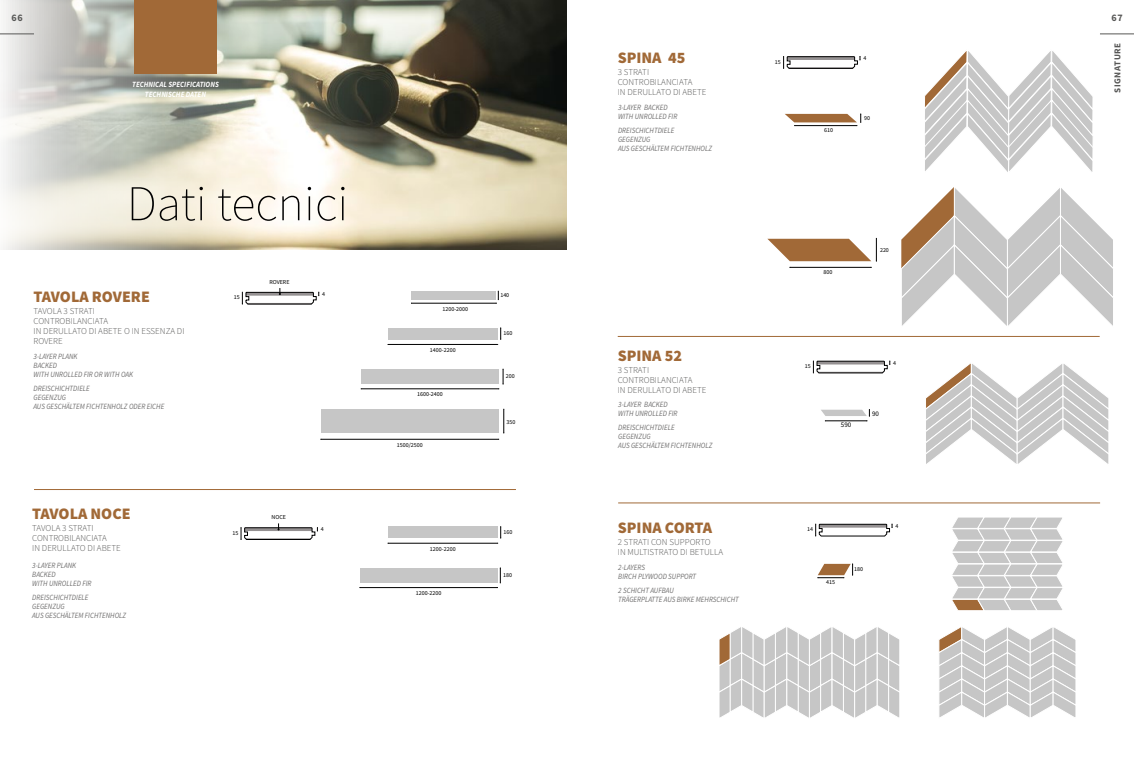
<style>
.page{position:relative;width:1134px;height:766px;background:#fff}
.page>*{position:absolute;margin:0;border:0;box-sizing:border-box;transform-origin:0 0}
.t1{font:200 50px "Source Sans Pro";color:#000}
.t2{font:900 16px "Source Sans Pro";color:#a16937}
.t3{font:700 10px "Source Sans Pro";color:#575756}
.t4{font:300 9px/10px "Source Sans Pro";color:#575756}
.t5{font:700 9px "Source Sans Pro";letter-spacing:.07em;color:#575756}
.t6{font:italic 8px/9px "Source Sans Pro";color:#706f6f;scale:.9 1}
.t7{font:italic 700 8px/9.5px "Source Sans Pro";color:#fff;text-align:center;scale:.9 1}
.t8{font:7px "Source Sans Pro";color:#000}
.t9{font:6px "Source Sans Pro";color:#000}
</style>
<div class="page">
<img style="left:0;top:0;width:567px;height:250px">
<div style="left:134px;top:0;width:82px;height:74px;background:#a16937"></div>
<hr style="left:411px;top:303px;width:85px;height:1px;background:#000">
<svg style="left:496px;top:291px;width:3px;height:12px"></svg>
<div style="left:412px;top:291px;width:84px;height:8px;background:#c6c6c6"></div>
<hr style="left:361px;top:388px;width:138px;height:1px;background:#000">
<svg style="left:499px;top:369px;width:5px;height:20px"></svg>
<div style="left:361px;top:369px;width:138px;height:15px;background:#c6c6c6"></div>
<hr style="left:360px;top:587px;width:137px;height:1px;background:#000">
<svg style="left:497px;top:567px;width:4px;height:21px"></svg>
<div style="left:360px;top:567px;width:137px;height:15px;background:#c6c6c6"></div>
<hr style="left:388px;top:344px;width:110px;height:1px;background:#000">
<svg style="left:497px;top:327px;width:4px;height:18px"></svg>
<div style="left:388px;top:328px;width:110px;height:11px;background:#c6c6c6"></div>
<hr style="left:388px;top:543px;width:110px;height:1px;background:#000">
<svg style="left:497px;top:526px;width:4px;height:17px"></svg>
<div style="left:388px;top:526px;width:110px;height:12px;background:#c6c6c6"></div>
<svg style="left:242px;top:288px;width:78px;height:17px"></svg>
<svg style="left:241px;top:523px;width:77px;height:17px"></svg>
<hr style="left:34px;top:489px;width:482px;height:1px;background:#a16937">
<hr style="left:321px;top:439px;width:178px;height:1px;background:#000">
<svg style="left:498px;top:409px;width:7px;height:30px"></svg>
<div style="left:321px;top:409px;width:178px;height:24px;background:#c6c6c6"></div>
<svg style="left:783px;top:56px;width:78px;height:13px"></svg>
<svg style="left:813px;top:360px;width:78px;height:13px"></svg>
<svg style="left:815px;top:523px;width:78px;height:13px"></svg>
<svg style="left:925px;top:51px;width:168px;height:121px"></svg>
<svg style="left:939px;top:627px;width:137px;height:91px"></svg>
<svg style="left:952px;top:517px;width:111px;height:94px"></svg>
<svg style="left:719px;top:627px;width:181px;height:91px"></svg>
<svg style="left:818px;top:563px;width:35px;height:15px"></svg>
<svg style="left:785px;top:114px;width:76px;height:12px"></svg>
<hr style="left:618px;top:336px;width:482px;height:1px;background:#a16937">
<hr style="left:618px;top:502px;width:482px;height:1px;background:#a16937">
<svg style="left:821px;top:409px;width:49px;height:12px"></svg>
<svg style="left:926px;top:363px;width:183px;height:101px"></svg>
<svg style="left:767px;top:238px;width:110px;height:30px"></svg>
<svg style="left:901px;top:187px;width:212px;height:139px"></svg>
<hr style="left:0;top:34px;width:34px;height:1px;background:#575756">
<hr style="left:1100px;top:34px;width:34px;height:1px;background:#575756">
<p class="t3" style="left:11px;top:11px;width:13px">66</p>
<p class="t3" style="left:1111px;top:11px;width:13px">67</p>
<p class="t5" style="left:1111px;top:93px;width:52px;rotate:-90deg">SIGNATURE</p>
<h2 class="t2" style="left:618px;top:46px;width:69px">SPINA 45</h2>
<p class="t4" style="left:618px;top:67px;width:90px">3 STRATI<br>CONTROBILANCIATA<br>IN DERULLATO DI ABETE</p>
<p class="t9" style="left:863px;top:54px;width:4px">4</p>
<p class="t9" style="left:775px;top:58px;width:7px">15</p>
<p class="t7" style="left:132px;top:79px;width:98px">TECHNICAL SPECIFICATIONS<br>TECHNISCHE DATEN</p>
<h1 class="t1" style="left:127px;top:173px;width:223px">Dati tecnici</h1>
<h2 class="t2" style="left:34px;top:285px;width:118px">TAVOLA ROVERE</h2>
<p class="t4" style="left:34px;top:306px;width:153px">TAVOLA 3 STRATI<br>CONTROBILANCIATA<br>IN DERULLATO DI ABETE O IN ESSENZA DI<br>ROVERE</p>
<p class="t6" style="left:34px;top:351px;width:112px">3-LAYER PLANK<br>BACKED<br>WITH UNROLLED FIR OR WITH OAK</p>
<p class="t6" style="left:34px;top:383px;width:147px">DREISCHICHTDIELE<br>GEGENZUG<br>AUS GESCHÄLTEM FICHTENHOLZ ODER EICHE</p>
<h2 class="t2" style="left:32px;top:502px;width:100px">TAVOLA NOCE</h2>
<p class="t4" style="left:32px;top:523px;width:90px">TAVOLA 3 STRATI<br>CONTROBILANCIATA<br>IN DERULLATO DI ABETE</p>
<p class="t6" style="left:32px;top:560px;width:67px">3-LAYER PLANK<br>BACKED<br>WITH UNROLLED FIR</p>
<p class="t6" style="left:32px;top:592px;width:106px">DREISCHICHTDIELE<br>GEGENZUG<br>AUS GESCHÄLTEM FICHTENHOLZ</p>
<p class="t9" style="left:234px;top:293px;width:7px">15</p>
<p class="t9" style="left:269px;top:278px;width:22px">ROVERE</p>
<p class="t9" style="left:322px;top:290px;width:4px">4</p>
<p class="t9" style="left:232px;top:529px;width:7px">15</p>
<p class="t9" style="left:272px;top:513px;width:16px">NOCE</p>
<p class="t9" style="left:321px;top:525px;width:4px">4</p>
<p class="t9" style="left:442px;top:304px;width:27px">1200-2000</p>
<p class="t9" style="left:430px;top:346px;width:27px">1400-2200</p>
<p class="t9" style="left:417px;top:390px;width:27px">1600-2400</p>
<p class="t9" style="left:397px;top:440px;width:27px">1500/2500</p>
<p class="t9" style="left:500px;top:291px;width:10px">140</p>
<p class="t9" style="left:503px;top:329px;width:10px">160</p>
<p class="t9" style="left:506px;top:372px;width:10px">200</p>
<p class="t9" style="left:507px;top:418px;width:10px">350</p>
<p class="t9" style="left:430px;top:544px;width:27px">1200-2200</p>
<p class="t9" style="left:416px;top:589px;width:27px">1200-2200</p>
<p class="t9" style="left:503px;top:528px;width:10px">160</p>
<p class="t9" style="left:503px;top:571px;width:10px">180</p>
<p class="t6" style="left:618px;top:102px;width:67px">3-LAYER BACKED<br>WITH UNROLLED FIR</p>
<p class="t6" style="left:618px;top:125px;width:106px">DREISCHICHTDIELE<br>GEGENZUG<br>AUS GESCHÄLTEM FICHTENHOLZ</p>
<h2 class="t2" style="left:618px;top:345px;width:66px">SPINA 52</h2>
<p class="t4" style="left:618px;top:365px;width:90px">3 STRATI<br>CONTROBILANCIATA<br>IN DERULLATO DI ABETE</p>
<p class="t6" style="left:618px;top:400px;width:67px">3-LAYER BACKED<br>WITH UNROLLED FIR</p>
<p class="t6" style="left:618px;top:423px;width:106px">DREISCHICHTDIELE<br>GEGENZUG<br>AUS GESCHÄLTEM FICHTENHOLZ</p>
<h2 class="t2" style="left:618px;top:516px;width:96px">SPINA CORTA</h2>
<p class="t4" style="left:618px;top:537px;width:107px">2 STRATI CON SUPPORTO<br>IN MULTISTRATO DI BETULLA</p>
<p class="t6" style="left:618px;top:562px;width:88px">2-LAYERS<br>BIRCH PLYWOOD SUPPORT</p>
<p class="t6" style="left:618px;top:585px;width:136px">2 SCHICHT AUFBAU<br>TRÄGERPLATTE AUS BIRKE MEHRSCHICHT</p>
<p class="t9" style="left:824px;top:127px;width:10px">610</p>
<p class="t9" style="left:864px;top:114px;width:7px">90</p>
<p class="t9" style="left:823px;top:268px;width:10px">800</p>
<p class="t9" style="left:880px;top:246px;width:10px">220</p>
<p class="t9" style="left:805px;top:362px;width:7px">15</p>
<p class="t8" style="left:841px;top:420px;width:12px">590</p>
<p class="t9" style="left:893px;top:358px;width:4px">4</p>
<p class="t8" style="left:872px;top:409px;width:8px">90</p>
<p class="t9" style="left:807px;top:525px;width:7px">14</p>
<p class="t9" style="left:826px;top:578px;width:10px">415</p>
<p class="t9" style="left:854px;top:565px;width:10px">180</p>
<p class="t9" style="left:895px;top:521px;width:4px">4</p>
</div>
